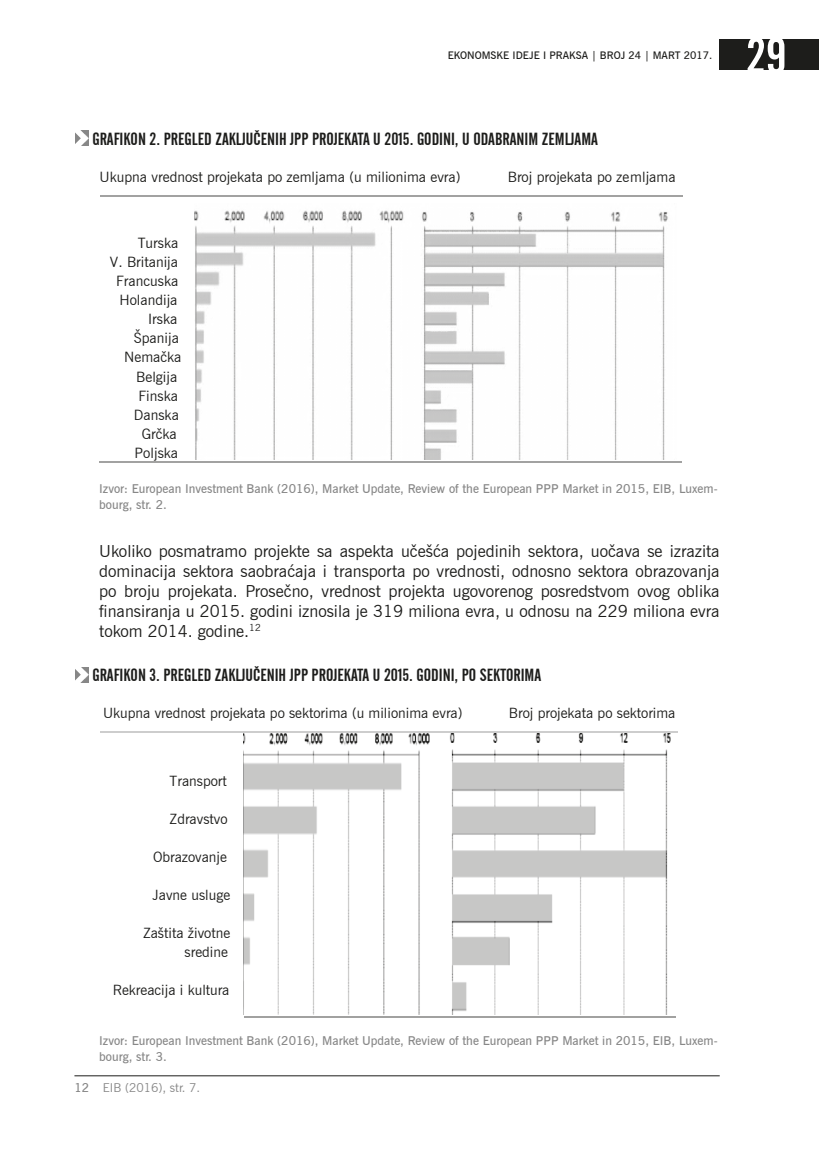
<style>
.page{position:relative;width:819px;height:1166px;background:#fff}
.page>*{position:absolute;margin:0;border:0;box-sizing:border-box;transform-origin:0 0}
.t1{font:50.75px "Alternate Gothic No 2 BT";color:#fff}
.t2{font:17.5px "Alternate Gothic No 2 BT";color:#1d1d1b}
.t3{font:16.62px/19.9px "News Gothic BT";color:#1d1d1b;text-align:justify}
.t4{font:14.35px "News Gothic BT";color:#1d1d1b}
.t5{font:14.17px/18.9px "News Gothic BT";color:#1d1d1b;text-align:right}
.t6{font:600 12.25px/15.8px "News Gothic BT";color:#878787}
.t7{font:12.25px "News Gothic BT";color:#878787}
.t8{font:600 10.5px "News Gothic BT";color:#1d1d1b}
.s1{font-weight:600}
</style>
<div class="page">
<div style="left:719px;top:39px;width:100px;height:31px;background:#1d1d1b"></div>
<svg style="left:75px;top:130px;width:14px;height:16px"></svg>
<img style="left:195px;top:210px;width:473px;height:250px">
<hr style="left:100px;top:195px;width:86px;height:2px;background:#a2a2a1">
<hr style="left:188px;top:195px;width:494px;height:2px;background:#a2a2a1">
<hr style="left:99px;top:461px;width:87px;height:2px;background:#a2a2a1">
<hr style="left:186px;top:461px;width:496px;height:2px;background:#a2a2a1">
<svg style="left:75px;top:667px;width:14px;height:16px"></svg>
<img style="left:244px;top:733px;width:427px;height:281px">
<hr style="left:244px;top:1016px;width:431px;height:2px;background:#a1a1a0">
<hr style="left:100px;top:731px;width:135px;height:2px;background:#cdcdcd">
<hr style="left:237px;top:731px;width:440px;height:2px;background:#cdcdcd">
<hr style="left:74px;top:1075px;width:645px;height:1px;background:#1d1d1b">
<p class="t8" style="left:447px;top:49px;width:266px">EKONOMSKE IDEJE I PRAKSA | BROJ 24 | MART 2017.</p>
<p class="t2" style="left:92px;top:129px;width:507px">GRAFIKON 2. PREGLED ZAKLJUČENIH JPP PROJEKATA U 2015. GODINI, U ODABRANIM ZEMLJAMA</p>
<p class="t4" style="left:100px;top:168px;width:362px">Ukupna vrednost projekata po zemljama (u milionima evra)</p>
<p class="t4" style="left:508px;top:168px;width:169px">Broj projekata po zemljama</p>
<p class="t4" style="left:138px;top:234px;width:42px">Turska</p>
<p class="t4" style="left:110px;top:253px;width:70px">V. Britanija</p>
<p class="t4" style="left:116px;top:272px;width:64px">Francuska</p>
<p class="t4" style="left:119px;top:291px;width:60px">Holandija</p>
<p class="t4" style="left:148px;top:310px;width:31px">Irska</p>
<p class="t4" style="left:134px;top:330px;width:47px">Španija</p>
<p class="t4" style="left:124px;top:349px;width:59px">Nemačka</p>
<p class="t4" style="left:136px;top:368px;width:43px">Belgija</p>
<p class="t4" style="left:138px;top:387px;width:41px">Finska</p>
<p class="t4" style="left:134px;top:406px;width:47px">Danska</p>
<p class="t4" style="left:142px;top:425px;width:37px">Grčka</p>
<p class="t4" style="left:135px;top:444px;width:45px">Poljska</p>
<p class="t6" style="left:99px;top:481px;width:620px">Izvor: European Investment Bank (2016), Market Update, Review of the European PPP Market in 2015, EIB, Luxem&shy;bourg, str. 2.</p>
<p class="t3" style="left:99px;top:541px;width:622px">Ukoliko posmatramo projekte sa aspekta učešća pojedinih sektora, uočava se izrazita dominacija sektora saobraćaja i transporta po vrednosti, odnosno sektora obrazovanja po broju projekata. Prosečno, vrednost projekta ugovorenog posredstvom ovog oblika finansiranja u 2015. godini iznosila je 319 miliona evra, u odnosu na 229 miliona evra tokom 2014. godine.<sup>12</sup></p>
<p class="t2" style="left:92px;top:666px;width:450px">GRAFIKON 3. PREGLED ZAKLJUČENIH JPP PROJEKATA U 2015. GODINI, PO SEKTORIMA</p>
<p class="t5" style="left:103px;top:704px;width:361px">Ukupna vrednost projekata po sektorima (u milionima evra)</p>
<p class="t5" style="left:509px;top:704px;width:168px">Broj projekata po sektorima</p>
<p class="t5" style="left:170px;top:772px;width:59px">Transport</p>
<p class="t5" style="left:170px;top:810px;width:59px">Zdravstvo</p>
<p class="t5" style="left:153px;top:848px;width:75px">Obrazovanje</p>
<p class="t5" style="left:153px;top:886px;width:79px">Javne usluge</p>
<p class="t5" style="left:143px;top:924px;width:89px">Zaštita životne sredine</p>
<p class="t5" style="left:113px;top:981px;width:118px">Rekreacija i kultura</p>
<p class="t6" style="left:99px;top:1033px;width:620px">Izvor: European Investment Bank (2016), Market Update, Review of the European PPP Market in 2015, EIB, Luxem&shy;bourg, str. 3.</p>
<p class="t7" style="left:74px;top:1080px;width:127px"><span class="s1">12</span> EIB (2016), str. 7.</p>
<h1 class="t1" style="left:746px;top:28px;width:42px">29</h1>
</div>
